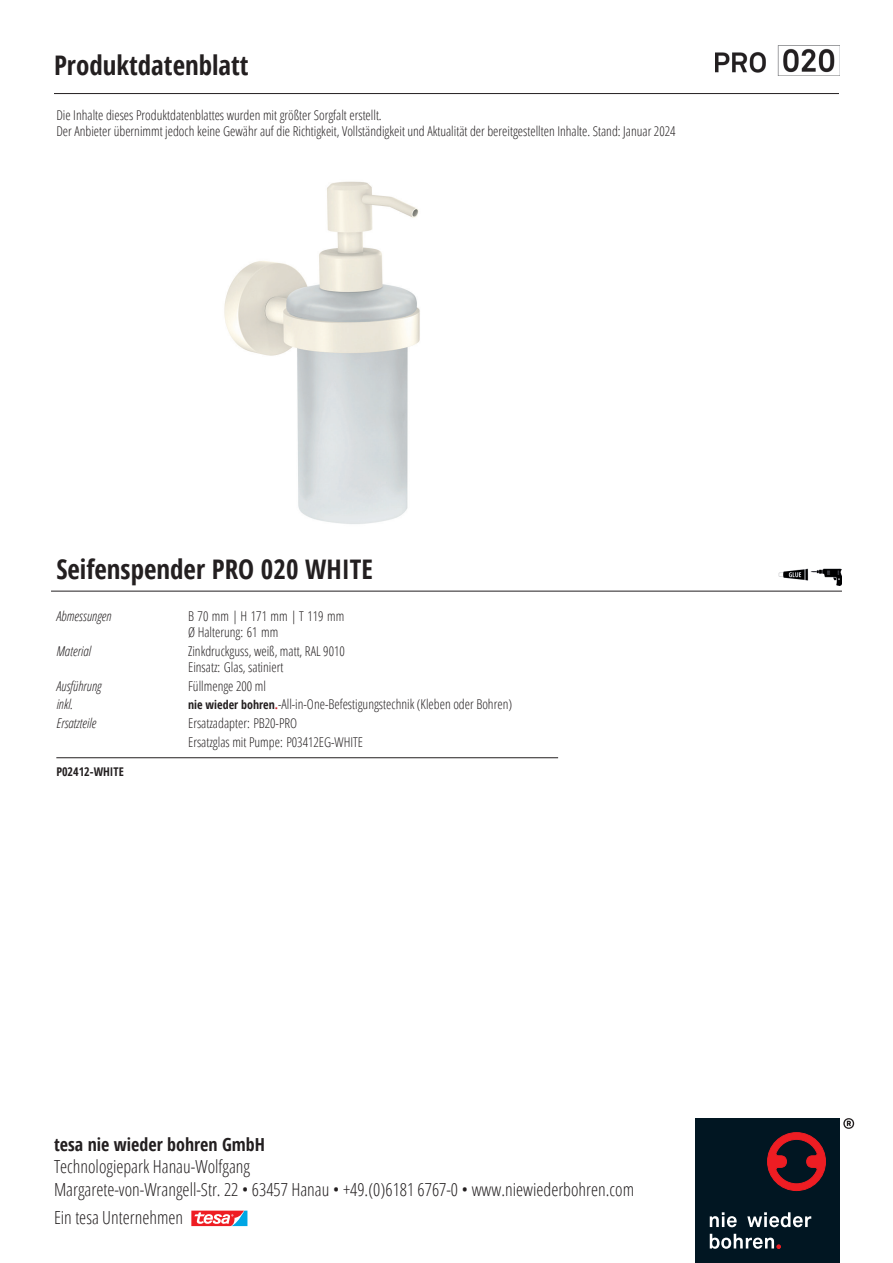
<style>
.page{position:relative;width:893px;height:1263px;background:#fff}
.page>*{position:absolute;margin:0;border:0;box-sizing:border-box;transform-origin:0 0}
.t1{font:700 condensed 27px "Open Sans";color:#231f20}
.t2{font:300 condensed 18px "Open Sans";color:#231f20}
.t3{font:700 condensed 18px "Open Sans";color:#231f20}
.Text{font:300 condensed 13.5px/16.2px "Open Sans";color:#231f20}
.t4{font:italic 300 condensed 13.5px "Open Sans";color:#231f20}
.t5{font:700 condensed 12px "Open Sans";color:#231f20}
.s1{font-weight:700;font-size:12px}
.s2{font-weight:700;font-size:12px;color:#d1232a}
</style>
<div class="page">
<img style="left:224px;top:181px;width:196px;height:343px">
<img style="left:715px;top:45px;width:125px;height:30px">
<hr style="left:51px;top:591px;width:791px;height:1px;background:#231f20">
<img style="left:778px;top:568px;width:64px;height:17px">
<hr style="left:56px;top:757px;width:502px;height:1px;background:#231f20">
<div style="left:695px;top:1118px;width:145px;height:145px;background:#011622"></div>
<svg style="left:710px;top:1212px;width:27px;height:15px"></svg>
<svg style="left:747px;top:1212px;width:64px;height:15px"></svg>
<svg style="left:710px;top:1234px;width:71px;height:15px"></svg>
<svg style="left:767px;top:1132px;width:59px;height:59px"></svg>
<svg style="left:843px;top:1118px;width:11px;height:11px"></svg>
<svg style="left:191px;top:1210px;width:57px;height:17px"></svg>
<hr style="left:54px;top:93px;width:785px;height:1px;background:#231f20">
<p class="t1" style="left:54px;top:46px;width:196px">Produktdatenblatt</p>
<p class="Text" style="left:56px;top:106px;width:327px">Die Inhalte dieses Produktdatenblattes wurden mit größter Sorgfalt erstellt.</p>
<p class="Text" style="left:56px;top:123px;width:621px">Der Anbieter übernimmt jedoch keine Gewähr auf die Richtigkeit, Vollständigkeit und Aktualität der bereitgestellten Inhalte. Stand: Januar 2024</p>
<h1 class="t1" style="left:56px;top:550px;width:318px">Seifenspender PRO 020 WHITE</h1>
<p class="t4" style="left:56px;top:606px;width:57px">Abmessungen</p>
<p class="Text" style="left:188px;top:607px;width:158px">B 70 mm | H 171 mm | T 119 mm<br>Ø Halterung: 61 mm</p>
<p class="t4" style="left:56px;top:641px;width:36px">Material</p>
<p class="Text" style="left:188px;top:642px;width:158px">Zinkdruckguss, weiß, matt, RAL 9010<br>Einsatz: Glas, satiniert</p>
<p class="t4" style="left:56px;top:676px;width:47px">Ausführung</p>
<p class="Text" style="left:188px;top:677px;width:79px">Füllmenge 200 ml</p>
<p class="t4" style="left:56px;top:695px;width:18px">inkl.</p>
<p class="Text" style="left:188px;top:696px;width:325px"><span class="s1">nie wieder bohren</span><span class="s2">.</span>-All-in-One-Befestigungstechnik (Kleben oder Bohren)</p>
<p class="t4" style="left:56px;top:714px;width:41px">Ersatzteile</p>
<p class="Text" style="left:188px;top:713px;width:176px;line-height:18.9px">Ersatzadapter: PB20-PRO<br>Ersatzglas mit Pumpe: P03412EG-WHITE</p>
<p class="t5" style="left:56px;top:763px;width:69px">P02412-WHITE</p>
<p class="t3" style="left:54px;top:1132px;width:212px">tesa nie wieder bohren GmbH</p>
<p class="t2" style="left:54px;top:1154px;width:198px">Technologiepark Hanau-Wolfgang</p>
<p class="t2" style="left:54px;top:1177px;width:582px">Margarete-von-Wrangell-Str. 22 • 63457 Hanau • +49.(0)6181 6767-0 • www.niewiederbohren.com</p>
<p class="t2" style="left:54px;top:1205px;width:131px">Ein tesa Unternehmen</p>
</div>
